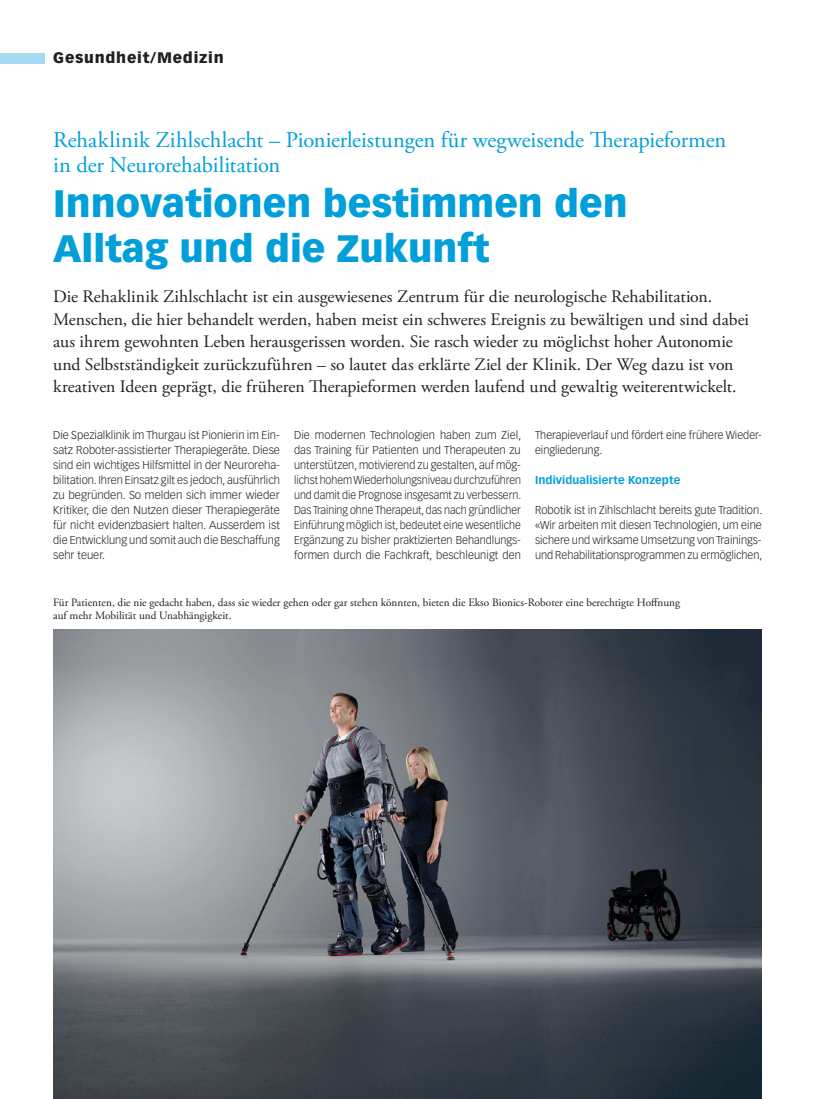
<style>
.page{position:relative;width:815px;height:1099px;background:#fff}
.page>*{position:absolute;margin:0;border:0;box-sizing:border-box;transform-origin:0 0}
.Titel_GM{font:900 37.5px/45px "Vectora LT Std";color:#009fda}
.Obertitel_GM{font:22.5px/25px "Adobe Garamond Pro";color:#009fda}
.Lead{font:17.5px/22.5px "Adobe Garamond Pro";color:#231f20}
.t1{font:900 15px "Vectora LT Std";letter-spacing:.05em;color:#231f20}
.Lauftext{font:300 11.25px/15px "Vectora LT Std";color:#231f20;text-align:justify}
.Legende{font:11.25px/13.5px "Adobe Garamond Pro";color:#231f20}
.ZT_GM{font:700 11.25px "Vectora LT Std";letter-spacing:.005em;color:#009fda}
</style>
<div class="page">
<div style="left:0;top:53px;width:45px;height:10px;background:#a5daf2"></div>
<img style="left:53px;top:629px;width:709px;height:469px">
<h3 class="t1" style="left:53px;top:49px;width:172px">Gesundheit/Medizin</h3>
<p class="Obertitel_GM" style="left:53px;top:128px;width:675px">Rehaklinik Zihlschlacht – Pionierleistungen für wegweisende Therapieformen in der Neurorehabilitation</p>
<p class="Titel_GM" style="left:53px;top:180px;width:576px">Innovationen bestimmen den<br>Alltag und die Zukunft</p>
<p class="Lead" style="left:53px;top:286px;width:697px">Die Rehaklinik Zihlschlacht ist ein ausgewiesenes Zentrum für die neurologische Rehabilitation.<br>Menschen, die hier behandelt werden, haben meist ein schweres Ereignis zu bewältigen und sind dabei aus ihrem gewohnten Leben herausgerissen worden. Sie rasch wieder zu möglichst hoher Autonomie und Selbstständigkeit zurückzuführen – so lautet das erklärte Ziel der Klinik. Der Weg dazu ist von kreativen Ideen geprägt, die früheren Therapieformen werden laufend und gewaltig weiterentwickelt.</p>
<p class="Lauftext" style="left:53px;top:428px;width:228px">Die Spezialklinik im Thurgau ist Pionierin im Ein&shy;satz Roboter-assistierter Therapiegeräte. Diese sind ein wichtiges Hilfsmittel in der Neuroreha&shy;bilitation. Ihren Einsatz gilt es jedoch, ausführlich zu begründen. So melden sich immer wieder Kritiker, die den Nutzen dieser Therapiegeräte fü r nicht evidenzbasiert halten. Ausserdem ist die Entwicklung und somit auch die Beschaffung sehr teuer.</p>
<p class="Lauftext" style="left:294px;top:428px;width:229px">Die modernen Technologien haben zum Ziel, das Training fü r Patienten und Therapeuten zu unterstützen, motivierend zu gestalten, auf mög&shy;lichst hohem Wiederholungsniveau durchzufü hren und damit die Prognose insgesamt zu verbessern.<br>Das Training ohne Therapeut, das nach gründlicher Einführung möglich ist, bedeutet eine wesentliche Ergänzung zu bisher praktizierten Behandlungs&shy;formen durch die Fachkraft, beschleunigt den</p>
<p class="Lauftext" style="left:535px;top:428px;width:228px">Therapieverlauf und fördert eine frühere Wieder&shy;eingliederung.</p>
<p class="ZT_GM" style="left:535px;top:473px;width:147px">Individualisierte Konzepte</p>
<p class="Lauftext" style="left:535px;top:503px;width:229px">Robotik ist in Zihlschlacht bereits gute Tradition. «Wir arbeiten mit diesen Technologien, um eine sichere und wirksame Umsetzung von Trainings&shy;und Rehabilitationsprogrammen zu ermöglichen,</p>
<p class="Legende" style="left:53px;top:596px;width:628px">Für Patienten, die nie gedacht haben, dass sie wieder gehen oder gar stehen könnten, bieten die Ekso Bionics-Roboter eine berechtigte Hoffnung auf mehr Mobilität und Unabhängigkeit.</p>
</div>
